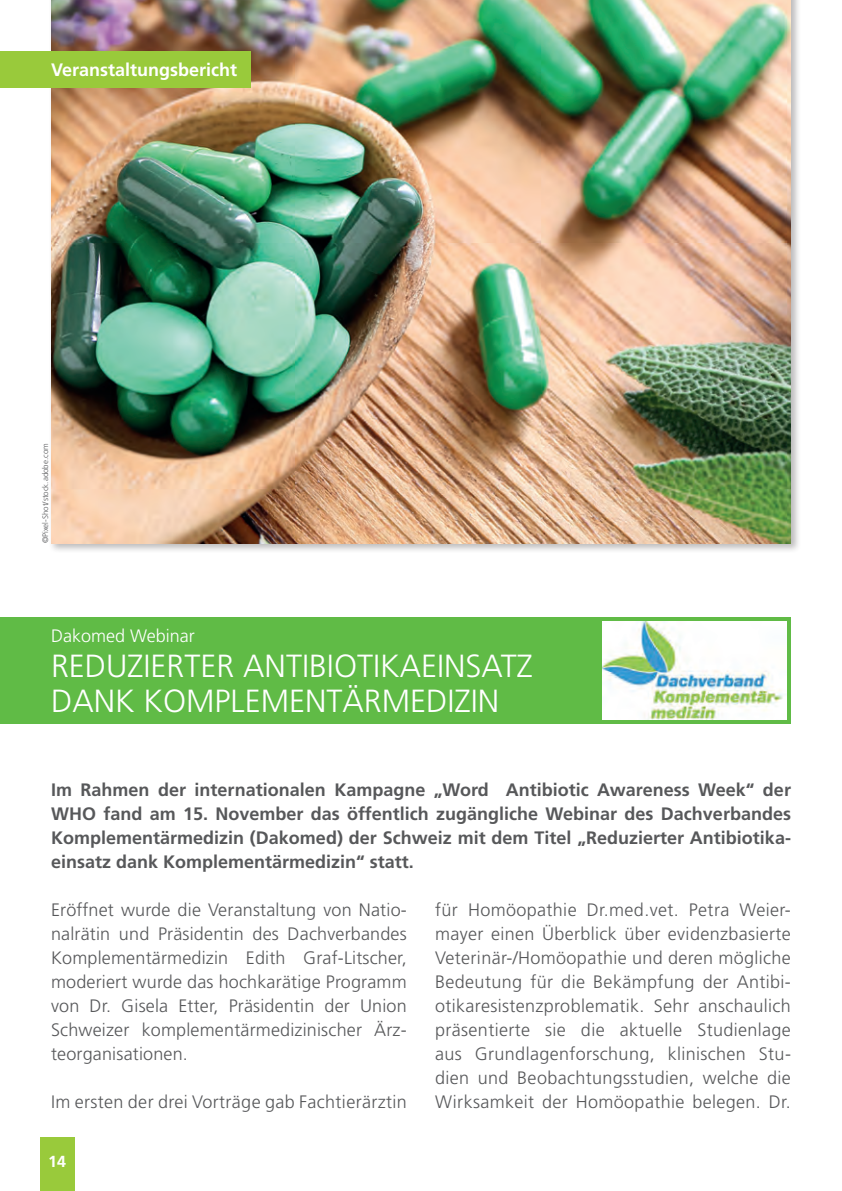
<style>
.page{position:relative;width:842px;height:1191px;background:#fff}
.page>*{position:absolute;margin:0;border:0;box-sizing:border-box;transform-origin:0 0}
.t1{font:300 32px/35px "Frutiger";color:#fff}
.t2{font:300 18px/24px "Frutiger";letter-spacing:.02em;color:#57585a;text-align:justify}
.t3{font:700 18px/24px "Frutiger";color:#57585a;text-align:justify}
.t4{font:700 18px "Frutiger";color:#fff}
.t5{font:300 18px "Frutiger";color:#fff}
.t6{font:700 16px "Frutiger";color:#fff}
.t7{font:300 8px "Frutiger";color:#57585a}
</style>
<div class="page">
<div style="left:40px;top:1137px;width:34px;height:54px;background:#99ca3b"></div>
<div style="left:49px;top:0;width:752px;height:553px;background:#231f20;opacity:.3"></div>
<img style="left:51px;top:0;width:740px;height:543px">
<div style="left:0;top:51px;width:250px;height:36px;background:#99ca3b"></div>
<div style="left:0;top:617px;width:791px;height:106px;background:#60bb46"></div>
<img style="left:603px;top:621px;width:184px;height:98px">
<p class="t4" style="left:51px;top:59px;width:188px">Veranstaltungsbericht</p>
<p class="t7" style="left:41px;top:543px;width:102px;rotate:-90deg">©Pixel-Shot/stock.adobe.com</p>
<p class="t5" style="left:51px;top:626px;width:145px">Dakomed Webinar</p>
<h1 class="t1" style="left:51px;top:649px;width:483px">REDUZIERTER ANTIBIOTIKAEINSATZ<br>DANK KOMPLEMENTÄRMEDIZIN</h1>
<p class="t3" style="left:51px;top:777px;width:741px">Im Rahmen der internationalen Kampagne „Word Antibiotic Awareness Week“ der WHO fand am 15. November das öffentlich zugängliche Webinar des Dachverbandes Komplementärmedizin (Dakomed) der Schweiz mit dem Titel „Reduzierter Antibiotika&shy;einsatz dank Komplementärmedizin“ statt.</p>
<p class="t2" style="left:51px;top:897px;width:357px">Eröffnet wurde die Veranstaltung von Natio&shy;nalrätin und Präsidentin des Dachverbandes Komplementärmedizin Edith Graf-Litscher, moderiert wurde das hochkarätige Programm von Dr. Gisela Etter, Präsidentin der Union Schweizer komplementärmedizinischer Ärz&shy;teorganisationen.</p>
<p class="t2" style="left:51px;top:1090px;width:357px">Im ersten der drei Vorträge gab Fachtierärztin</p>
<p class="t6" style="left:48px;top:1152px;width:19px">14</p>
<p class="t2" style="left:435px;top:897px;width:357px">für Homöopathie Dr.med.vet. Petra Weier&shy;mayer einen Überblick über evidenzbasierte Veterinär-/Homöopathie und deren mögliche Bedeutung für die Bekämpfung der Antibi&shy;otikaresistenzproblematik. Sehr anschaulich präsentierte sie die aktuelle Studienlage aus Grundlagenforschung, klinischen Stu&shy;dien und Beobachtungsstudien, welche die Wirksamkeit der Homöopathie belegen. Dr.</p>
</div>
